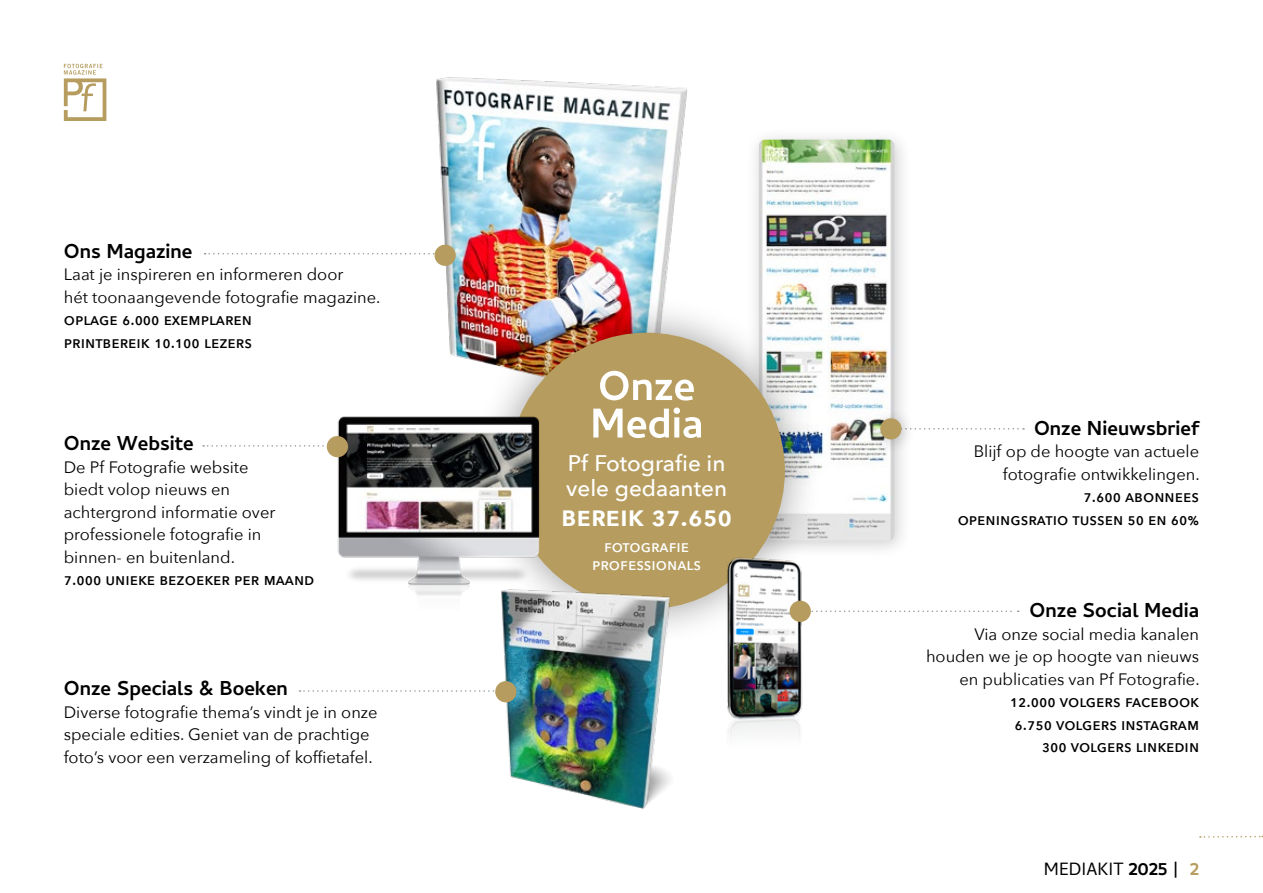
<style>
.page{position:relative;width:1263px;height:893px;background:#fff}
.page>*{position:absolute;margin:0;border:0;box-sizing:border-box;transform-origin:0 0}
.t1{font:700 52.5px/37.5px "Cambay Devanagari";color:#fff}
.t2{font:600 28.5px "Avenir Next";color:#fff}
.t3{font:700 25.5px "Cambay Devanagari";color:#000}
.t4{font:500 22.5px/25.5px "Avenir Next";color:#fff}
.t5{font:22.5px "Cambay Devanagari";color:#000}
.t6{font:16.5px/22.5px "Avenir Next";color:#000}
.t7{font:500 16.5px/22.5px "Avenir Next";color:#000;text-align:right}
.t8{font:500 16.5px/18px "Avenir Next";letter-spacing:.005em;color:#fff;text-align:center}
.s1{font-weight:700;font-size:25.5px}
.s2{font-weight:700;font-size:19.5px}
.s3{font-weight:700;font-size:25.5px;color:#b69d5f}
</style>
<div class="page">
<svg style="left:1200px;top:836px;width:63px;height:2px"></svg>
<img style="left:423px;top:77px;width:265px;height:283px">
<svg style="left:205px;top:253px;width:229px;height:1px"></svg>
<div style="left:745px;top:126px;width:168px;height:433px;background:#000;opacity:.2"></div>
<img style="left:759px;top:140px;width:135px;height:400px">
<div style="left:434px;top:245px;width:22px;height:21px;background:#b69d5f;border-radius:50%"></div>
<div style="left:470px;top:294px;width:354px;height:354px;background:#000;opacity:.4"></div>
<div style="left:508px;top:333px;width:277px;height:276px;background:#b69d5f;border-radius:50%"></div>
<img style="left:326px;top:378px;width:230px;height:232px">
<svg style="left:203px;top:445px;width:124px;height:2px"></svg>
<div style="left:327px;top:436px;width:21px;height:21px;background:#b69d5f;border-radius:50%"></div>
<img style="left:694px;top:552px;width:125px;height:186px">
<svg style="left:811px;top:610px;width:208px;height:2px"></svg>
<div style="left:790px;top:601px;width:21px;height:21px;background:#b69d5f;border-radius:50%"></div>
<svg style="left:919px;top:428px;width:105px;height:2px"></svg>
<div style="left:868px;top:407px;width:49px;height:48px;background:#000;opacity:.2"></div>
<div style="left:880px;top:418px;width:21px;height:21px;background:#b69d5f;border-radius:50%"></div>
<svg style="left:64px;top:64px;width:42px;height:57px"></svg>
<img style="left:485px;top:575px;width:205px;height:234px">
<svg style="left:299px;top:690px;width:196px;height:2px"></svg>
<div style="left:495px;top:681px;width:21px;height:21px;background:#b69d5f;border-radius:50%"></div>
<h3 class="t3" style="left:64px;top:234px;width:130px">Ons Magazine</h3>
<p class="t6" style="left:64px;top:262px;width:318px">Laat je inspireren en informeren door<br>hét toonaangevende fotografie magazine.</p>
<p class="t7" style="left:64px;top:307px;width:190px;text-align:left">oplage 6.000 exemplaren printbereik 10.100 lezers</p>
<h3 class="t3" style="left:64px;top:427px;width:132px">Onze Website</h3>
<p class="t6" style="left:64px;top:455px;width:213px">De Pf Fotografie website biedt volop nieuws en achtergrond informatie over professionele fotografie in binnen- en buitenland.</p>
<p class="t7" style="left:64px;top:568px;width:252px">7.000 unieke bezoeker per maand</p>
<h3 class="t3" style="left:64px;top:671px;width:226px">Onze Specials &amp; Boeken</h3>
<p class="t6" style="left:64px;top:700px;width:315px">Diverse fotografie thema’s vindt je in onze speciale edities. Geniet van de prachtige foto’s voor een verzameling of koffietafel.</p>
<h1 class="t1" style="left:590px;top:363px;width:115px">Onze<br>Media</h1>
<h3 class="t4" style="left:566px;top:449px;width:162px">Pf Fotografie in vele gedaanten</h3>
<h2 class="t2" style="left:561px;top:492px;width:173px">bereik 37.650</h2>
<p class="t8" style="left:592px;top:536px;width:110px">fotografie professionals</p>
<h3 class="t3" style="left:1034px;top:411px;width:167px">Onze Nieuwsbrief</h3>
<p class="t6" style="left:974px;top:439px;width:227px;text-align:right">Blijf op de hoogte van actuele fotografie ontwikkelingen.</p>
<p class="t7" style="left:958px;top:484px;width:243px">7.600 abonnees<br>openingsratio tussen 50 en 60%</p>
<h3 class="t3" style="left:1030px;top:593px;width:171px">Onze Social Media</h3>
<p class="t6" style="left:926px;top:622px;width:275px;text-align:right">Via onze social media kanalen houden we je op hoogte van nieuws en publicaties van Pf Fotografie.</p>
<p class="t7" style="left:1010px;top:690px;width:191px">12.000 volgers facebook<br>6.750 volgers instagram<br>300 volgers linkedin</p>
<h3 class="t5" style="left:1044px;top:858px;width:157px">MEDIAKIT <span class="s1">2025</span> <span class="s2">|</span> <span class="s3">2</span></h3>
</div>
